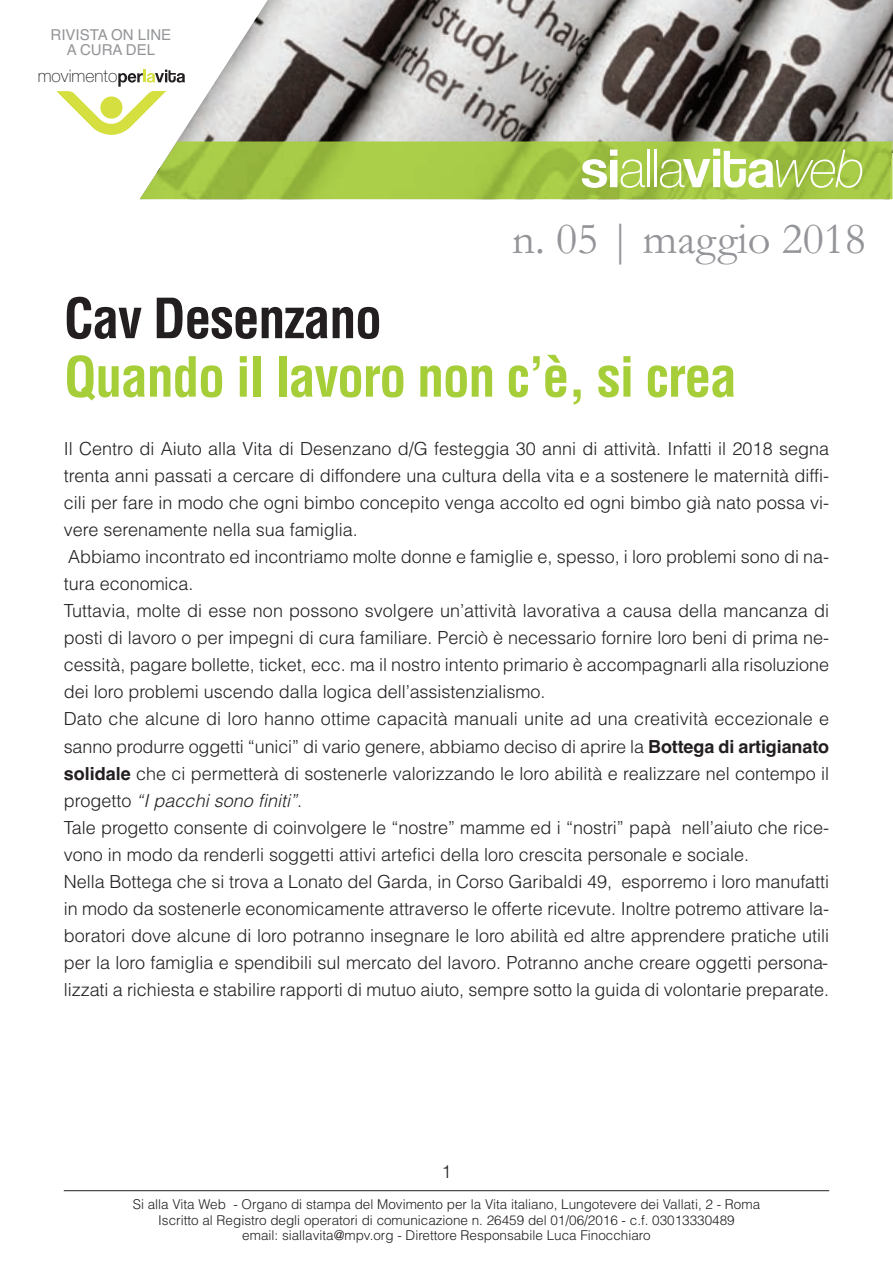
<style>
.page{position:relative;width:893px;height:1263px;background:#fff}
.page>*{position:absolute;margin:0;border:0;box-sizing:border-box;transform-origin:0 0}
.t1{font:700 condensed 54px/58.5px "Helvetica";letter-spacing:-.025em;color:#a6ce39}
.t2{font:100 52.65px "Helvetica Neue";color:#fff}
.t3{font:italic 100 52.65px "Helvetica Neue";color:#fff}
.t4{font:44.85px "Garamond";color:#939598}
.t5{font:300 18px/27px "Helvetica";color:#231f20}
.t6{font:100 17.4px "Helvetica Neue";color:#231f20}
.t7{font:15px/15px "Helvetica";color:#939598;text-align:center}
.t8{font:300 13.5px/15.8px "Helvetica";color:#231f20;text-align:center}
.s1{font-weight:700}
.s2{color:#231f20}
.s3{font-style:italic}
</style>
<div class="page">
<img style="left:143px;top:0;width:750px;height:199px">
<img style="left:140px;top:141px;width:752px;height:58px">
<svg style="left:683px;top:149px;width:91px;height:39px"></svg>
<hr style="left:64px;top:1190px;width:765px;height:1px;background:#231f20">
<svg style="left:56px;top:70px;width:129px;height:65px"></svg>
<p class="t7" style="left:51px;top:27px;width:122px">RIVISTA ON LINE<br>A CURA DEL</p>
<p class="t6" style="left:38px;top:70px;width:81px">movimento</p>
<p class="t2" style="left:580px;top:150px;width:106px"><span class="s1">si</span>alla</p>
<p class="t3" style="left:774px;top:150px;width:92px">web</p>
<p class="t4" style="left:512px;top:211px;width:355px">n. 05 | maggio 2018</p>
<p class="t1" style="left:64px;top:290px;width:675px"><span class="s2">Cav Desenzano<br></span>Quando il lavoro non c’è, si crea</p>
<p class="t5" style="left:64px;top:435px;width:767px">Il Centro di Aiuto alla Vita di Desenzano d/G festeggia 30 anni di attività. Infatti il 2018 segna trenta anni passati a cercare di diffondere una cultura della vita e a sostenere le maternità diffi&shy;cili per fare in modo che ogni bimbo concepito venga accolto ed ogni bimbo già nato possa vi&shy;vere serenamente nella sua famiglia.<br>Abbiamo incontrato ed incontriamo molte donne e famiglie e, spesso, i loro problemi sono di na&shy;tura economica.<br>Tuttavia, molte di esse non possono svolgere un’attività lavorativa a causa della mancanza di posti di lavoro o per impegni di cura familiare. Perciò è necessario fornire loro beni di prima ne&shy;cessità, pagare bollette, ticket, ecc. ma il nostro intento primario è accompagnarli alla risoluzione dei loro problemi uscendo dalla logica dell’assistenzialismo.<br>Dato che alcune di loro hanno ottime capacità manuali unite ad una creatività eccezionale e sanno produrre oggetti “unici” di vario genere, abbiamo deciso di aprire la <span class="s1">Bottega di artigianato solidale</span> che ci permetterà di sostenerle valorizzando le loro abilità e realizzare nel contempo il progetto <span class="s3">“I pacchi sono finiti”</span>.<br>Tale progetto consente di coinvolgere le “nostre” mamme ed i “nostri” papà nell’aiuto che rice&shy;vono in modo da renderli soggetti attivi artefici della loro crescita personale e sociale.<br>Nella Bottega che si trova a Lonato del Garda, in Corso Garibaldi 49, esporremo i loro manufatti in modo da sostenerle economicamente attraverso le offerte ricevute. Inoltre potremo attivare la&shy;boratori dove alcune di loro potranno insegnare le loro abilità ed altre apprendere pratiche utili per la loro famiglia e spendibili sul mercato del lavoro. Potranno anche creare oggetti persona&shy;lizzati a richiesta e stabilire rapporti di mutuo aiuto, sempre sotto la guida di volontarie preparate.</p>
<p class="t5" style="left:441px;top:1158px;width:12px">1</p>
<p class="t8" style="left:133px;top:1196px;width:629px">Si alla Vita Web - Organo di stampa del Movimento per la Vita italiano, Lungotevere dei Vallati, 2 - Roma<br>Iscritto al Registro degli operatori di comunicazione n. 26459 del 01/06/2016 - c.f. 03013330489<br>email: siallavita@mpv.org - Direttore Responsabile Luca Finocchiaro</p>
</div>
